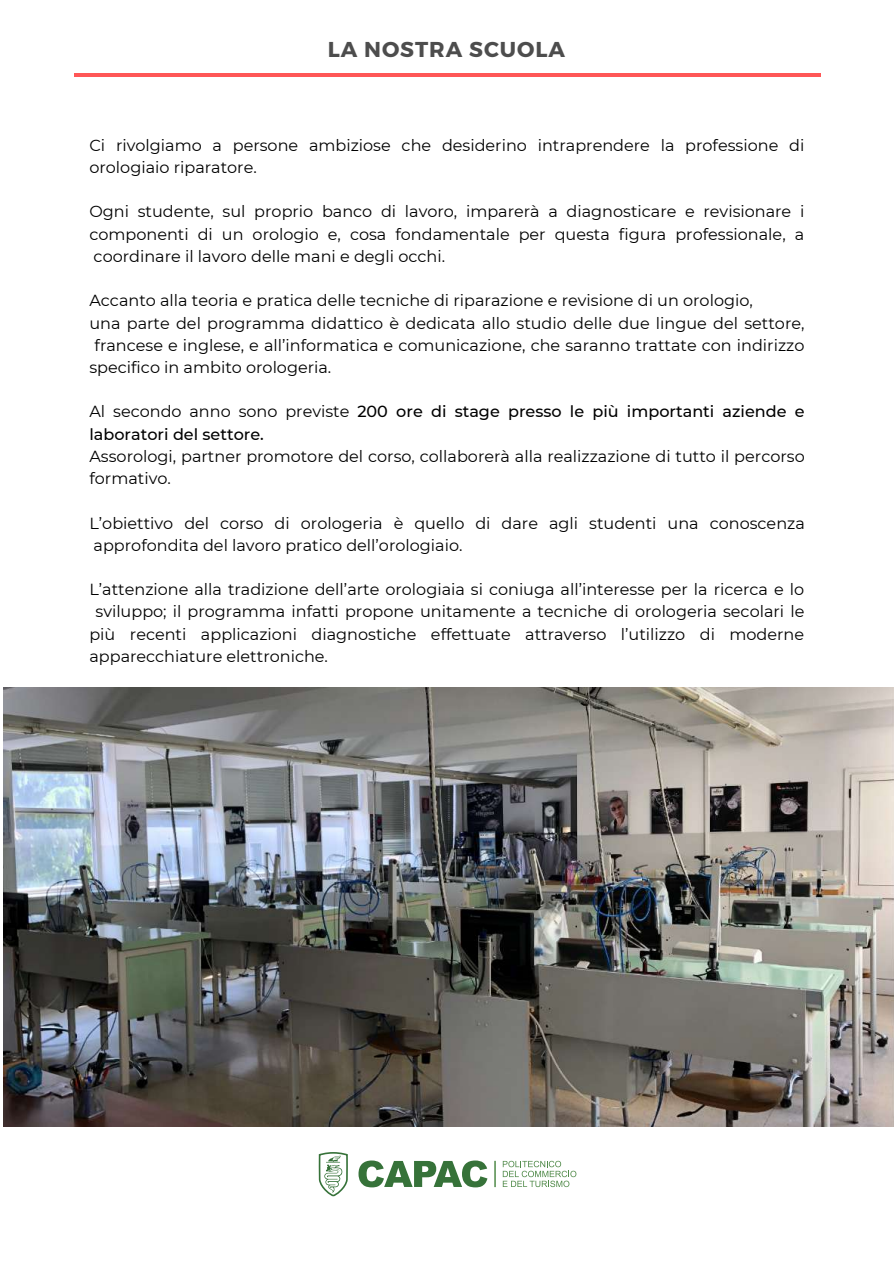
<style>
.page{position:relative;width:894px;height:1264px;background:#fff}
.page>*{position:absolute;margin:0;border:0;box-sizing:border-box;transform-origin:0 0}
.t1{font:700 21.45px "Montserrat";letter-spacing:.045em;color:#4d4d4d}
.t2{font:16.05px/22.2px "Montserrat";color:#000}
.t3{font:500 16.05px/22.2px "Montserrat";color:#000}
.s1{font-weight:400}
</style>
<div class="page">
<hr style="left:74px;top:73px;width:746px;height:4px;background:#ff5757">
<img style="left:4px;top:688px;width:889px;height:438px">
<svg style="left:494px;top:1160px;width:1px;height:26px"></svg>
<svg style="left:502px;top:1160px;width:74px;height:27px"></svg>
<svg style="left:358px;top:1160px;width:129px;height:27px"></svg>
<svg style="left:318px;top:1152px;width:30px;height:43px"></svg>
<h1 class="t1" style="left:327px;top:36px;width:239px">LA NOSTRA SCUOLA</h1>
<p class="t2" style="left:89px;top:134px;width:716px">Ci rivolgiamo a persone ambiziose che desiderino intraprendere la professione di orologiaio riparatore.</p>
<p class="t2" style="left:89px;top:201px;width:716px;text-align:justify">Ogni studente, sul proprio banco di lavoro, imparerà a diagnosticare e revisionare i componenti di un orologio e, cosa fondamentale per questa figura professionale, a coordinare il lavoro delle mani e degli occhi.</p>
<p class="t2" style="left:89px;top:289px;width:664px">Accanto alla teoria e pratica delle tecniche di riparazione e revisione di un orologio,</p>
<p class="t2" style="left:89px;top:312px;width:716px">una parte del programma didattico è dedicata allo studio delle due lingue del settore,</p>
<p class="t2" style="left:94px;top:334px;width:711px">francese e inglese, e all’informatica e comunicazione, che saranno trattate con indirizzo</p>
<p class="t2" style="left:89px;top:356px;width:243px">specifico in ambito orologeria.</p>
<p class="t3" style="left:89px;top:400px;width:716px"><span class="s1">Al secondo anno sono previste</span> 200 ore di stage presso le più importanti aziende e laboratori del settore.</p>
<p class="t2" style="left:89px;top:445px;width:716px">Assorologi, partner promotore del corso, collaborerà alla realizzazione di tutto il percorso formativo.</p>
<p class="t2" style="left:89px;top:511px;width:716px">L’obiettivo del corso di orologeria è quello di dare agli studenti una conoscenza approfondita del lavoro pratico dell’orologiaio.</p>
<p class="t2" style="left:89px;top:578px;width:716px">L’attenzione alla tradizione dell’arte orologiaia si coniuga all’interesse per la ricerca e lo</p>
<p class="t2" style="left:95px;top:600px;width:710px">sviluppo; il programma infatti propone unitamente a tecniche di orologeria secolari le</p>
<p class="t2" style="left:89px;top:622px;width:716px">più recenti applicazioni diagnostiche effettuate attraverso l’utilizzo di moderne</p>
<p class="t2" style="left:89px;top:645px;width:240px">apparecchiature elettroniche.</p>
</div>
